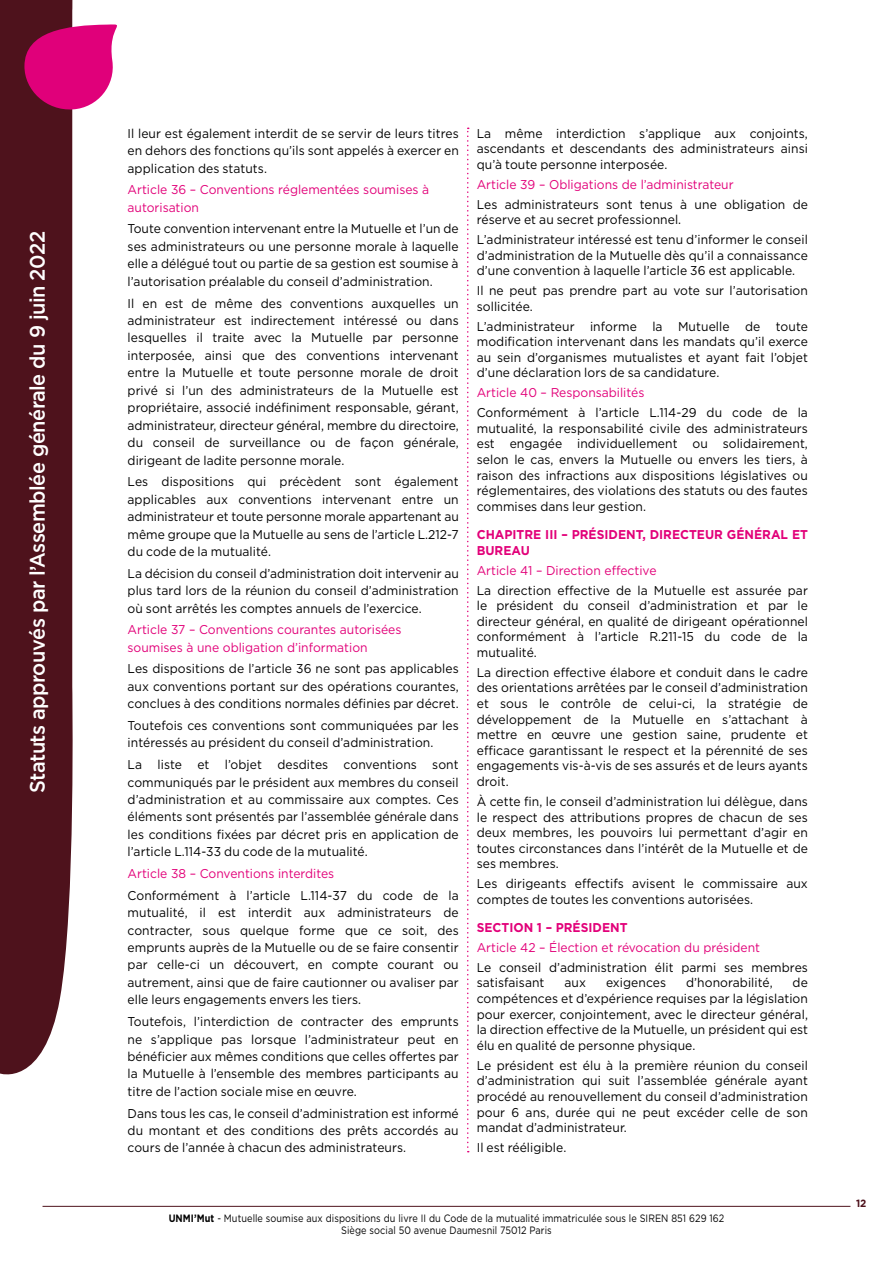
<style>
.page{position:relative;width:893px;height:1263px;background:#fff}
.page>*{position:absolute;margin:0;border:0;box-sizing:border-box;transform-origin:0 0}
.t1{font:500 21px "Gotham";letter-spacing:-.025em;color:#fff;scale:.95 1}
.t2{font:12.75px/17.4px "Gotham";letter-spacing:.005em;color:#000;text-align:justify;scale:.95 1}
.t3{font:12.75px/17.4px "Gotham";color:#e20079;scale:.95 1}
.t4{font:700 12.75px/15.6px "Gotham";color:#e20079;scale:.95 1}
.t5{font:10.65px/12px "Gotham";letter-spacing:.01em;color:#000;text-align:center;scale:.86 1}
.t6{font:700 10.5px "Gotham";color:#4e121c;scale:.95 1}
.s1{font-weight:700}
</style>
<div class="page">
<div style="left:0;top:0;width:73px;height:1075px;background:#4e121c"></div>
<hr style="left:43px;top:1206px;width:807px;height:1px;background:#4e121c">
<svg style="left:24px;top:24px;width:93px;height:87px;background:#cf1d7b"></svg>
<svg style="left:467px;top:128px;width:2px;height:1024px"></svg>
<h1 class="t1" style="left:26px;top:793px;width:593px;rotate:-90deg">Statuts approuvés par l’Assemblée générale du 9 juin 2022</h1>
<p class="t2" style="left:128px;top:124px;width:350px">Il leur est également interdit de se servir de leurs titres en dehors des fonctions qu’ils sont appelés à exercer en application des statuts.</p>
<p class="t3" style="left:128px;top:181px;width:319px">Article 36 – Conventions réglementées soumises à autorisation</p>
<p class="t2" style="left:128px;top:220px;width:350px">Toute convention intervenant entre la Mutuelle et l’un de ses administrateurs ou une personne morale à laquelle elle a délégué tout ou partie de sa gestion est soumise à l’autorisation préalable du conseil d’administration.</p>
<p class="t2" style="left:128px;top:294px;width:350px">Il en est de même des conventions auxquelles un administrateur est indirectement intéressé ou dans lesquelles il traite avec la Mutuelle par personne interposée, ainsi que des conventions intervenant entre la Mutuelle et toute personne morale de droit privé si l’un des administrateurs de la Mutuelle est propriétaire, associé indéfiniment responsable, gérant, administrateur, directeur général, membre du directoire, du conseil de surveillance ou de façon générale, dirigeant de ladite personne morale.</p>
<p class="t2" style="left:128px;top:473px;width:350px">Les dispositions qui précèdent sont également applicables aux conventions intervenant entre un administrateur et toute personne morale appartenant au même groupe que la Mutuelle au sens de l’article L.212-7 du code de la mutualité.</p>
<p class="t2" style="left:128px;top:564px;width:350px">La décision du conseil d’administration doit intervenir au plus tard lors de la réunion du conseil d’administration où sont arrêtés les comptes annuels de l’exercice.</p>
<p class="t3" style="left:128px;top:621px;width:290px">Article 37 – Conventions courantes autorisées soumises à une obligation d’information</p>
<p class="t2" style="left:128px;top:660px;width:350px">Les dispositions de l’article 36 ne sont pas applicables aux conventions portant sur des opérations courantes, conclues à des conditions normales définies par décret.</p>
<p class="t2" style="left:128px;top:716px;width:350px">Toutefois ces conventions sont communiquées par les intéressés au président du conseil d’administration.</p>
<p class="t2" style="left:128px;top:756px;width:350px">La liste et l’objet desdites conventions sont communiqués par le président aux membres du conseil d’administration et au commissaire aux comptes. Ces éléments sont présentés par l’assemblée générale dans les conditions fixées par décret pris en application de l’article L.114-33 du code de la mutualité.</p>
<p class="t3" style="left:128px;top:864px;width:219px">Article 38 – Conventions interdites</p>
<p class="t2" style="left:128px;top:886px;width:350px">Conformément à l’article L.114-37 du code de la mutualité, il est interdit aux administrateurs de contracter, sous quelque forme que ce soit, des emprunts auprès de la Mutuelle ou de se faire consentir par celle-ci un découvert, en compte courant ou autrement, ainsi que de faire cautionner ou avaliser par elle leurs engagements envers les tiers.</p>
<p class="t2" style="left:128px;top:1012px;width:350px">Toutefois, l’interdiction de contracter des emprunts ne s’applique pas lorsque l’administrateur peut en bénéficier aux mêmes conditions que celles offertes par la Mutuelle à l’ensemble des membres participants au titre de l’action sociale mise en œuvre.</p>
<p class="t2" style="left:128px;top:1104px;width:350px">Dans tous les cas, le conseil d’administration est informé du montant et des conditions des prêts accordés au cours de l’année à chacun des administrateurs.</p>
<p class="t2" style="left:477px;top:125px;width:350px;line-height:15.6px">La même interdiction s’applique aux conjoints, ascendants et descendants des administrateurs ainsi qu’à toute personne interposée.</p>
<p class="t3" style="left:477px;top:175px;width:272px">Article 39 – Obligations de l’administrateur</p>
<p class="t2" style="left:477px;top:196px;width:350px;line-height:15.6px">Les administrateurs sont tenus à une obligation de réserve et au secret professionnel.</p>
<p class="t2" style="left:477px;top:232px;width:350px;line-height:15.6px">L’administrateur intéressé est tenu d’informer le conseil d’administration de la Mutuelle dès qu’il a connaissance d’une convention à laquelle l’article 36 est applicable.</p>
<p class="t2" style="left:477px;top:283px;width:350px;line-height:15.6px">Il ne peut pas prendre part au vote sur l’autorisation sollicitée.</p>
<p class="t2" style="left:477px;top:318px;width:350px;line-height:15.6px">L’administrateur informe la Mutuelle de toute modification intervenant dans les mandats qu’il exerce au sein d’organismes mutualistes et ayant fait l’objet d’une déclaration lors de sa candidature.</p>
<p class="t3" style="left:477px;top:384px;width:178px">Article 40 – Responsabilités</p>
<p class="t2" style="left:477px;top:405px;width:350px;line-height:15.6px">Conformément à l’article L.114-29 du code de la mutualité, la responsabilité civile des administrateurs est engagée individuellement ou solidairement, selon le cas, envers la Mutuelle ou envers les tiers, à raison des infractions aux dispositions législatives ou réglementaires, des violations des statuts ou des fautes commises dans leur gestion.</p>
<p class="t4" style="left:477px;top:527px;width:350px">CHAPITRE III – PRÉSIDENT, DIRECTEUR GÉNÉRAL ET<br>BUREAU</p>
<p class="t3" style="left:477px;top:561px;width:191px">Article 41 – Direction effective</p>
<p class="t2" style="left:477px;top:582px;width:350px;line-height:15.6px">La direction effective de la Mutuelle est assurée par le président du conseil d’administration et par le directeur général, en qualité de dirigeant opérationnel conformément à l’article R.211-15 du code de la mutualité.</p>
<p class="t2" style="left:477px;top:664px;width:350px;line-height:15.6px">La direction effective élabore et conduit dans le cadre des orientations arrêtées par le conseil d’administration et sous le contrôle de celui-ci, la stratégie de développement de la Mutuelle en s’attachant à mettre en œuvre une gestion saine, prudente et efficace garantissant le respect et la pérennité de ses engagements vis-à-vis de ses assurés et de leurs ayants droit.</p>
<p class="t2" style="left:477px;top:793px;width:350px;line-height:15.6px">À cette fin, le conseil d’administration lui délègue, dans le respect des attributions propres de chacun de ses deux membres, les pouvoirs lui permettant d’agir en toutes circonstances dans l’intérêt de la Mutuelle et de ses membres.</p>
<p class="t2" style="left:477px;top:876px;width:350px;line-height:15.6px">Les dirigeants effectifs avisent le commissaire aux comptes de toutes les conventions autorisées.</p>
<p class="t4" style="left:477px;top:919px;width:160px">SECTION 1 – PRÉSIDENT</p>
<p class="t3" style="left:477px;top:938px;width:300px">Article 42 – Élection et révocation du président</p>
<p class="t2" style="left:477px;top:959px;width:350px;line-height:15.6px">Le conseil d’administration élit parmi ses membres satisfaisant</p>
<p class="t2" style="left:564px;top:974px;width:24px">aux</p>
<p class="t2" style="left:606px;top:974px;width:65px">exigences</p>
<p class="t2" style="left:686px;top:974px;width:93px">d’honorabilité,</p>
<p class="t2" style="left:477px;top:975px;width:350px;line-height:15.6px;text-indent:316px">de compétences et d’expérience requises par la législation pour exercer, conjointement, avec le directeur général, la direction effective de la Mutuelle, un président qui est élu en qualité de personne physique.</p>
<p class="t2" style="left:477px;top:1057px;width:350px;line-height:15.6px">Le président est élu à la première réunion du conseil d’administration qui suit l’assemblée générale ayant procédé au renouvellement du conseil d’administration pour 6 ans, durée qui ne peut excéder celle de son mandat d’administrateur.</p>
<p class="t2" style="left:477px;top:1138px;width:96px">Il est rééligible.</p>
<p class="t5" style="left:169px;top:1212px;width:648px"><span class="s1">UNMI’Mut</span> - Mutuelle soumise aux dispositions du livre II du Code de la mutualité immatriculée sous le SIREN 851 629 162<br>Siège social 50 avenue Daumesnil 75012 Paris</p>
<p class="t6" style="left:856px;top:1197px;width:13px">12</p>
</div>
